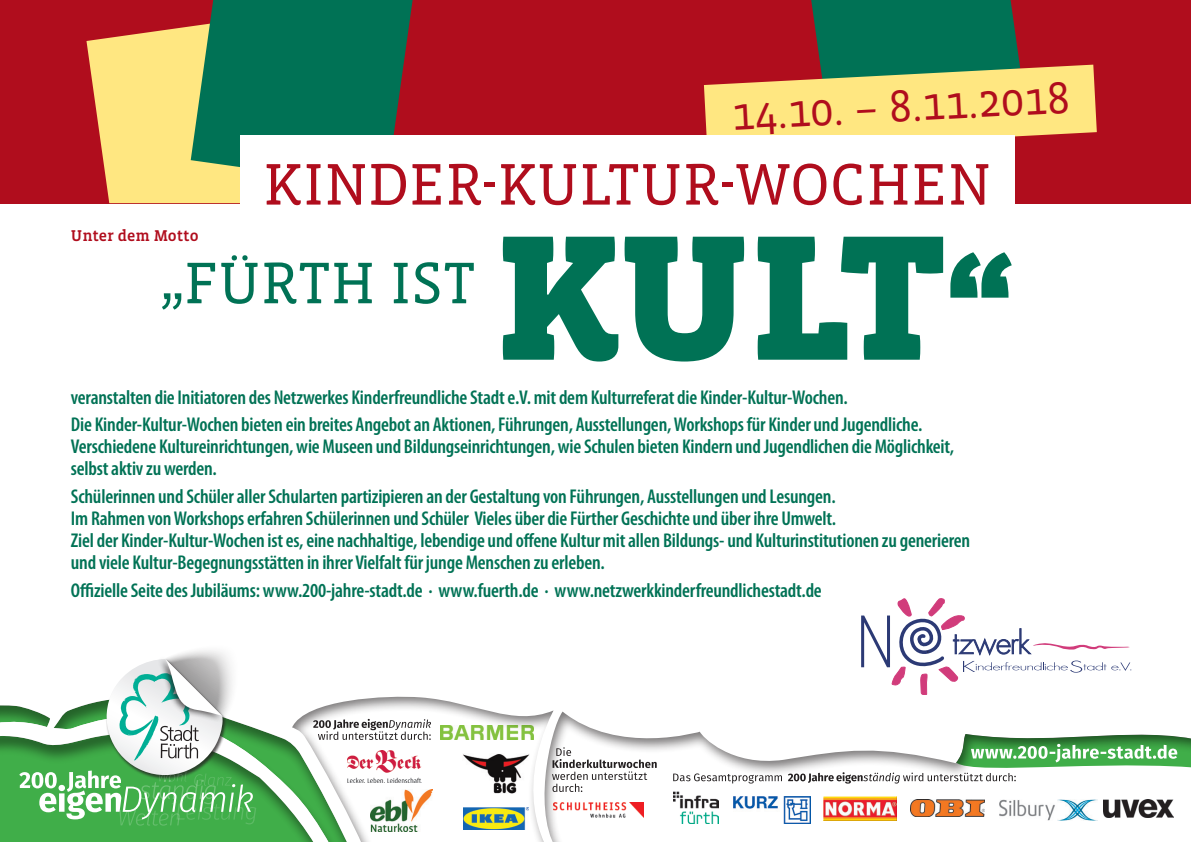
<style>
.page{position:relative;width:1191px;height:842px;background:#fff}
.page>*{position:absolute;margin:0;border:0;box-sizing:border-box;transform-origin:0 0}
.t1{font:900 182.4px "Vista Slab OTCE";color:#007255}
.t2{font:60px "Vista Slab OTCE";color:#b00d1d}
.t3{font:60px "Vista Slab OTCE";color:#007255}
.t4{font:46px "Vista Slab OTCE";color:#b00d1d}
.t5{font:600 condensed 20px/22px "Myriad Pro";letter-spacing:-.01em;color:#007255}
.t6{font:500 16px "Vista Slab OTCE";color:#b00d1d}
.s1{font-size:147px}
</style>
<div class="page">
<div style="left:0;top:0;width:1191px;height:203px;background:#b00d1d"></div>
<svg style="left:86px;top:26px;width:154px;height:177px;background:#f3c872"></svg>
<svg style="left:191px;top:0;width:222px;height:188px;background:#1d7555"></svg>
<img style="left:823px;top:797px;width:73px;height:23px">
<img style="left:999px;top:799px;width:98px;height:22px">
<img style="left:734px;top:797px;width:76px;height:26px">
<img style="left:910px;top:799px;width:74px;height:18px">
<img style="left:1103px;top:800px;width:70px;height:17px">
<img style="left:673px;top:791px;width:46px;height:33px">
<svg style="left:673px;top:731px;width:518px;height:53px"></svg>
<svg style="left:0;top:705px;width:289px;height:137px;fill:#40ae49"></svg>
<svg style="left:19px;top:650px;width:237px;height:176px"></svg>
<svg style="left:292px;top:696px;width:364px;height:146px"></svg>
<svg style="left:704px;top:0;width:392px;height:153px"></svg>
<div style="left:240px;top:135px;width:774px;height:70px;background:#fff"></div>
<svg style="left:861px;top:598px;width:270px;height:97px"></svg>
<h3 class="t4" style="left:730px;top:89px;width:340px;rotate:-3deg">14.10. – 8.11.2018</h3>
<h2 class="t2" style="left:263px;top:150px;width:729px">KINDER-KULTUR-WOCHEN</h2>
<p class="t6" style="left:71px;top:226px;width:129px">Unter dem Motto</p>
<h2 class="t3" style="left:160px;top:249px;width:317px">„FÜRTH IST</h2>
<h1 class="t1" style="left:495px;top:194px;width:520px">KULT<span class="s1">“</span></h1>
<p class="t5" style="left:71px;top:383px;width:853px;line-height:27.6px">veranstalten die Initiatoren des Netzwerkes Kinderfreundliche Stadt e.V. mit dem Kulturreferat die Kinder-Kultur-Wochen.<br>Die Kinder-Kultur-Wochen bieten ein breites Angebot an Aktionen, Führungen, Ausstellungen, Workshops für Kinder und Jugendliche.</p>
<p class="t5" style="left:71px;top:435px;width:884px">Verschiedene Kultureinrichtungen, wie Museen und Bildungseinrichtungen, wie Schulen bieten Kindern und Jugendlichen die Möglichkeit, selbst aktiv zu werden.</p>
<p class="t5" style="left:71px;top:485px;width:901px">Schülerinnen und Schüler aller Schularten partizipieren an der Gestaltung von Führungen, Ausstellungen und Lesungen.<br>Im Rahmen von Workshops erfahren Schülerinnen und Schüler Vieles über die Fürther Geschichte und über ihre Umwelt.<br>Ziel der Kinder-Kultur-Wochen ist es, eine nachhaltige, lebendige und offene Kultur mit allen Bildungs- und Kulturinstitutionen zu generieren und viele Kultur-Begegnungsstätten in ihrer Vielfalt für junge Menschen zu erleben.</p>
<p class="t5" style="left:71px;top:579px;width:752px">Offizielle Seite des Jubiläums: www.200-jahre-stadt.de · www.fuerth.de · www.netzwerkkinderfreundlichestadt.de</p>
</div>
